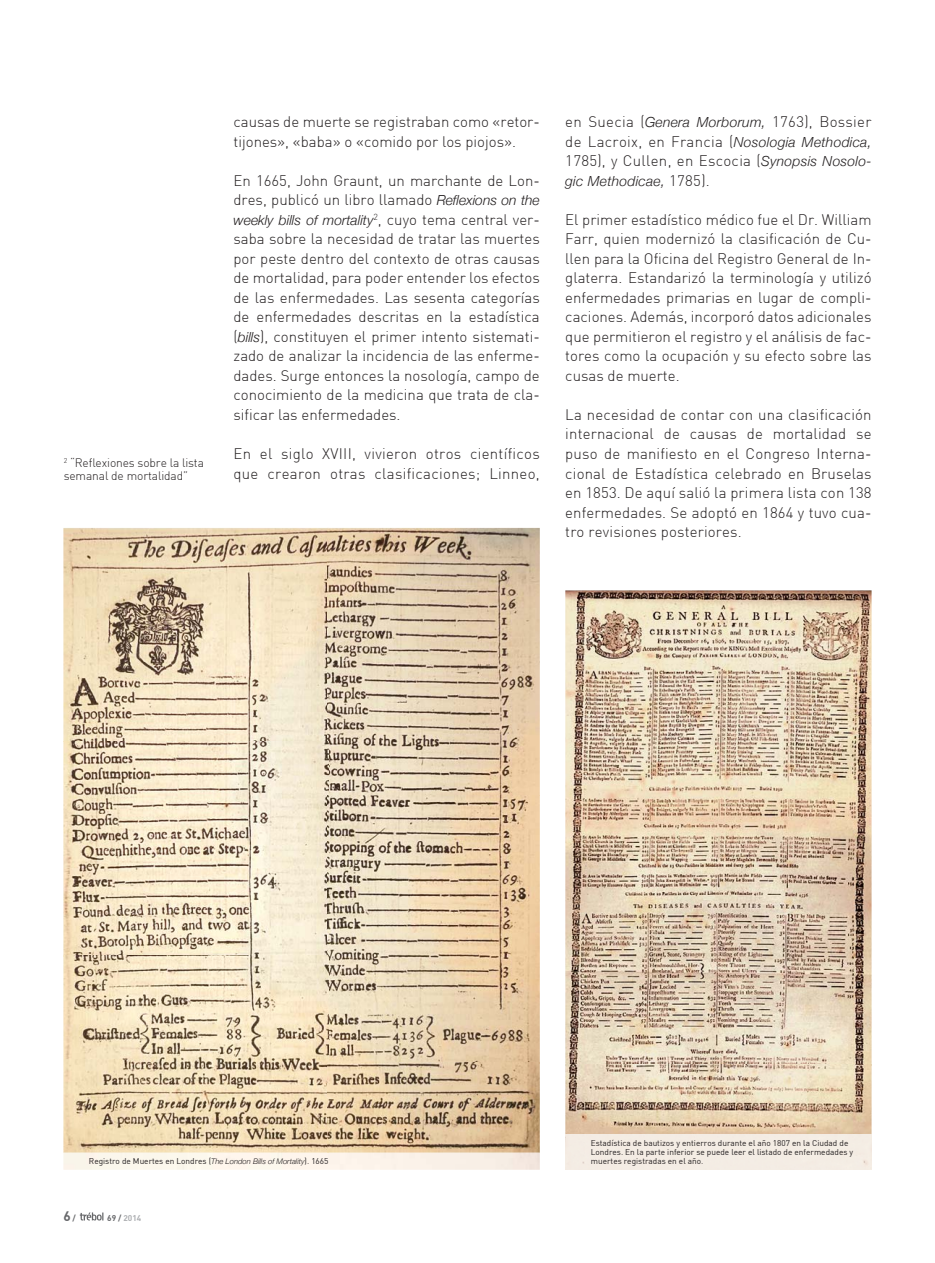
<style>
.page{position:relative;width:935px;height:1263px;background:#fff}
.page>*{position:absolute;margin:0;border:0;box-sizing:border-box;transform-origin:0 0}
.t1{font:300 15px/19.5px "DIN";color:#231f20;text-align:justify}
.t2{font:300 15px/19.5px "DIN";letter-spacing:.02em;color:#231f20}
.t3{font:italic 300 13.8px "Helvetica Neue";color:#231f20}
.t4{font:italic 300 13.8px "Helvetica Neue";letter-spacing:.02em;color:#231f20}
.t5{font:700 13.5px "DIN";color:#67686b}
.t6{font:300 12px/13.2px "DIN";letter-spacing:-.01em;color:#231f20}
.t7{font:8.25px/9px "DIN";color:#231f20}
.t8{font:700 8.25px "DIN";color:#aeb0b3}
.s1{font-family:"Helvetica Neue";font-style:italic;font-size:13.8px}
.s2{font-family:"DIN";font-style:normal;font-size:15px}
.s3{font-family:"Helvetica Neue";font-weight:300;font-style:italic;font-size:7.65px}
.s4{font-size:8.25px}
.s5{color:#67686b}
</style>
<div class="page">
<svg style="left:80px;top:1212px;width:23px;height:8px"></svg>
<img style="left:63px;top:528px;width:265px;height:624px">
<img style="left:328px;top:527px;width:212px;height:625px">
<img style="left:565px;top:590px;width:306px;height:544px">
<p class="t6" style="left:64px;top:456px;width:142px"><sup>2</sup> “Reflexiones sobre la lista semanal de mortalidad”</p>
<p class="t1" style="left:233px;top:112px;width:308px">causas de muerte se registraban como «retor&shy;tijones», «baba» o «comido por los piojos».</p>
<p class="t1" style="left:233px;top:171px;width:308px">En 1665, John Graunt, un marchante de Lon&shy;dres, publicó un libro llamado <span class="s1">Reflexions on the</span></p>
<p class="t3" style="left:233px;top:212px;width:308px">weekly bills of mortality<sup>2</sup><span class="s2">, cuyo tema central ver-</span></p>
<p class="t1" style="left:233px;top:229px;width:308px">saba sobre la necesidad de tratar las muertes por peste dentro del contexto de otras causas de mortalidad, para poder entender los efectos de las enfermedades. Las sesenta categorías de enfermedades descritas en la estadística (<span class="s1">bills</span>), constituyen el primer intento sistemati&shy;zado de analizar la incidencia de las enferme&shy;dades. Surge entonces la nosología, campo de conocimiento de la medicina que trata de cla&shy;sificar las enfermedades.</p>
<p class="t2" style="left:233px;top:444px;width:308px">En el siglo XVIII, vivieron otros científicos que crearon otras clasificaciones; Linneo,</p>
<p class="t1" style="left:565px;top:112px;width:308px">en Suecia (<span class="s1">Genera Morborum,</span> 1763), Bossier de Lacroix, en Francia (<span class="s1">Nosologia Methodica, </span>1785), y Cullen, en Escocia (<span class="s1">Synopsis Nosolo-</span></p>
<p class="t4" style="left:565px;top:173px;width:146px">gic Methodicae, <span class="s2">1785).</span></p>
<p class="t1" style="left:565px;top:210px;width:308px">El primer estadístico médico fue el Dr. William Farr, quien modernizó la clasificación de Cu&shy;llen para la Oficina del Registro General de In&shy;glaterra. Estandarizó la terminología y utilizó enfermedades primarias en lugar de compli&shy;caciones. Además, incorporó datos adicionales que permitieron el registro y el análisis de fac&shy;tores como la ocupación y su efecto sobre las cusas de muerte.</p>
<p class="t1" style="left:565px;top:405px;width:308px">La necesidad de contar con una clasificación internacional de causas de mortalidad se puso de manifiesto en el Congreso Interna&shy;cional de Estadística celebrado en Bruselas en 1853. De aquí salió la primera lista con 138 enfermedades. Se adoptó en 1864 y tuvo cua&shy;tro revisiones posteriores.</p>
<p class="t7" style="left:591px;top:1138px;width:264px">Estadística de bautizos y entierros durante el año 1807 en la Ciudad de<br>Londres. En la parte inferior se puede leer el listado de enfermedades y</p>
<p class="t7" style="left:89px;top:1156px;width:241px">Registro de Muertes en Londres (<span class="s3">The London Bills of Mortality</span>). 1665</p>
<p class="t7" style="left:591px;top:1156px;width:114px">muertes registradas en el año.</p>
<p class="t5" style="left:63px;top:1206px;width:14px">6 <span class="s4">/</span></p>
<p class="t8" style="left:107px;top:1211px;width:36px"><span class="s5">69 /</span> 2014</p>
</div>
